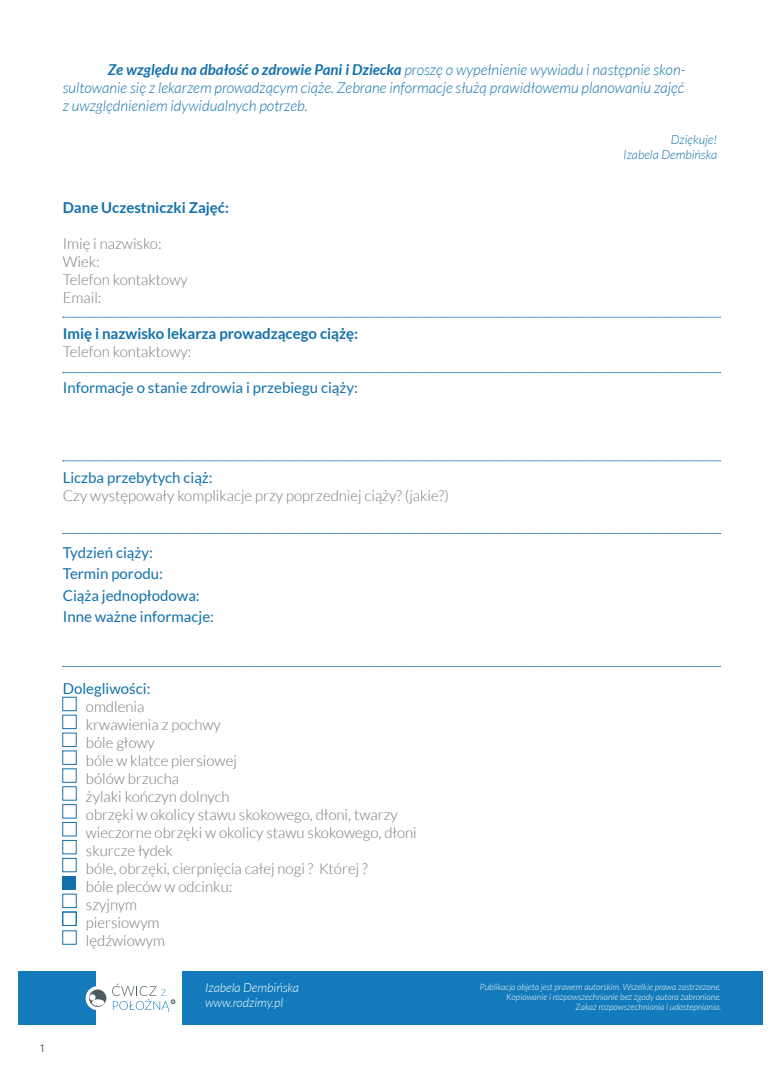
<style>
.page{position:relative;width:780px;height:1088px;background:#fff}
.page>*{position:absolute;margin:0;border:0;box-sizing:border-box;transform-origin:0 0}
.t1{font:300 15px/18px "Lato";color:#76787b}
.t2{font:italic 300 15px/18px "Lato";color:#1271ad;text-align:justify}
.t3{font:15px/21.2px "Lato";color:#1271ad}
.t4{font:700 15px "Lato";color:#1271ad}
.t5{font:italic 300 12.5px/15px "Lato";color:#fff}
.t6{font:italic 300 12.5px/15px "Lato";color:#1271ad;text-align:right}
.t7{font:condensed 11.25px "Helvetica Neue LT Pro";color:#636366}
.t8{font:italic 300 8.75px/10px "Lato";color:#fff;text-align:right}
.s1{font-weight:700}
</style>
<div class="page">
<div style="left:19px;top:971px;width:77px;height:54px;background:#137bbb"></div>
<div style="left:182px;top:971px;width:581px;height:54px;background:#137bbb"></div>
<div style="left:86px;top:986px;width:24px;height:24px;background:#fff;border-radius:50%"></div>
<svg style="left:89px;top:989px;width:17px;height:18px"></svg>
<svg style="left:89px;top:994px;width:6px;height:6px"></svg>
<div style="left:92px;top:999px;width:12px;height:7px;background:#fff;border-radius:50%"></div>
<svg style="left:112px;top:983px;width:63px;height:29px"></svg>
<svg style="left:63px;top:317px;width:657px;height:1px"></svg>
<svg style="left:63px;top:372px;width:657px;height:1px"></svg>
<svg style="left:63px;top:461px;width:657px;height:1px"></svg>
<svg style="left:63px;top:533px;width:657px;height:1px"></svg>
<svg style="left:63px;top:666px;width:657px;height:1px"></svg>
<div style="left:63px;top:697px;width:13px;height:14px;border:1px solid #1271ad"></div>
<div style="left:63px;top:858px;width:13px;height:14px;border:1px solid #1271ad"></div>
<div style="left:63px;top:715px;width:13px;height:14px;border:1px solid #1271ad"></div>
<div style="left:63px;top:876px;width:13px;height:14px;background:#1271ad"></div>
<div style="left:63px;top:733px;width:13px;height:14px;border:1px solid #1271ad"></div>
<div style="left:63px;top:840px;width:13px;height:14px;border:1px solid #1271ad"></div>
<div style="left:63px;top:894px;width:13px;height:14px;border:1px solid #1271ad"></div>
<p class="t2" style="left:63px;top:61px;width:624px;text-indent:45px"><span class="s1">Ze względu na dbałość o zdrowie Pani i Dziecka</span> proszę o wypełnienie wywiadu i następnie skon&shy;sultowanie się z lekarzem prowadzącym ciąże. Zebrane informacje służą prawidłowemu planowaniu zajęć z uwzględnieniem idywidualnych potrzeb.</p>
<p class="t6" style="left:623px;top:132px;width:95px">Dziękuje!<br>Izabela Dembińska</p>
<p class="t4" style="left:63px;top:199px;width:168px">Dane Uczestniczki Zajęć:</p>
<p class="t1" style="left:63px;top:234px;width:126px">Imię i nazwisko:<br>Wiek:<br>Telefon kontaktowy<br>Email:</p>
<p class="t4" style="left:63px;top:325px;width:297px">Imię i nazwisko lekarza prowadzącego ciążę:</p>
<p class="t1" style="left:63px;top:342px;width:130px">Telefon kontaktowy:</p>
<p class="t3" style="left:63px;top:377px;width:296px">Informacje o stanie zdrowia i przebiegu ciąży:</p>
<p class="t3" style="left:63px;top:467px;width:151px">Liczba przebytych ciąż:</p>
<p class="t1" style="left:63px;top:486px;width:387px">Czy występowały komplikacje przy poprzedniej ciąży? (jakie?)</p>
<p class="t3" style="left:63px;top:542px;width:153px">Tydzień ciąży:<br>Termin porodu:<br>Ciąża jednopłodowa:<br>Inne ważne informacje:</p>
<p class="t7" style="left:40px;top:1041px;width:7px">1</p>
<p class="t3" style="left:63px;top:678px;width:89px">Dolegliwości:</p>
<p class="t1" style="left:86px;top:697px;width:332px">omdlenia<br>krwawienia z pochwy<br>bóle głowy<br>bóle w klatce piersiowej<br>bólów brzucha<br>żylaki kończyn dolnych<br>obrzęki w okolicy stawu skokowego, dłoni, twarzy wieczorne obrzęki w okolicy stawu skokowego, dłoni skurcze łydek<br>bóle, obrzęki, cierpnięcia całej nogi ? Której ?<br>bóle pleców w odcinku:<br>szyjnym<br>piersiowym<br>lędźwiowym</p>
<p class="t5" style="left:205px;top:981px;width:95px">Izabela Dembińska www.rodzimy.pl</p>
<p class="t8" style="left:480px;top:982px;width:242px">Publikacja objeta jest prawem autorskim. Wszelkie prawa zastrzezone.<br>Kopiowanie i rozpowszechnianie bez zgody autora zabronione.<br>Zakaz rozpowszechniania i udostepniania.</p>
</div>
